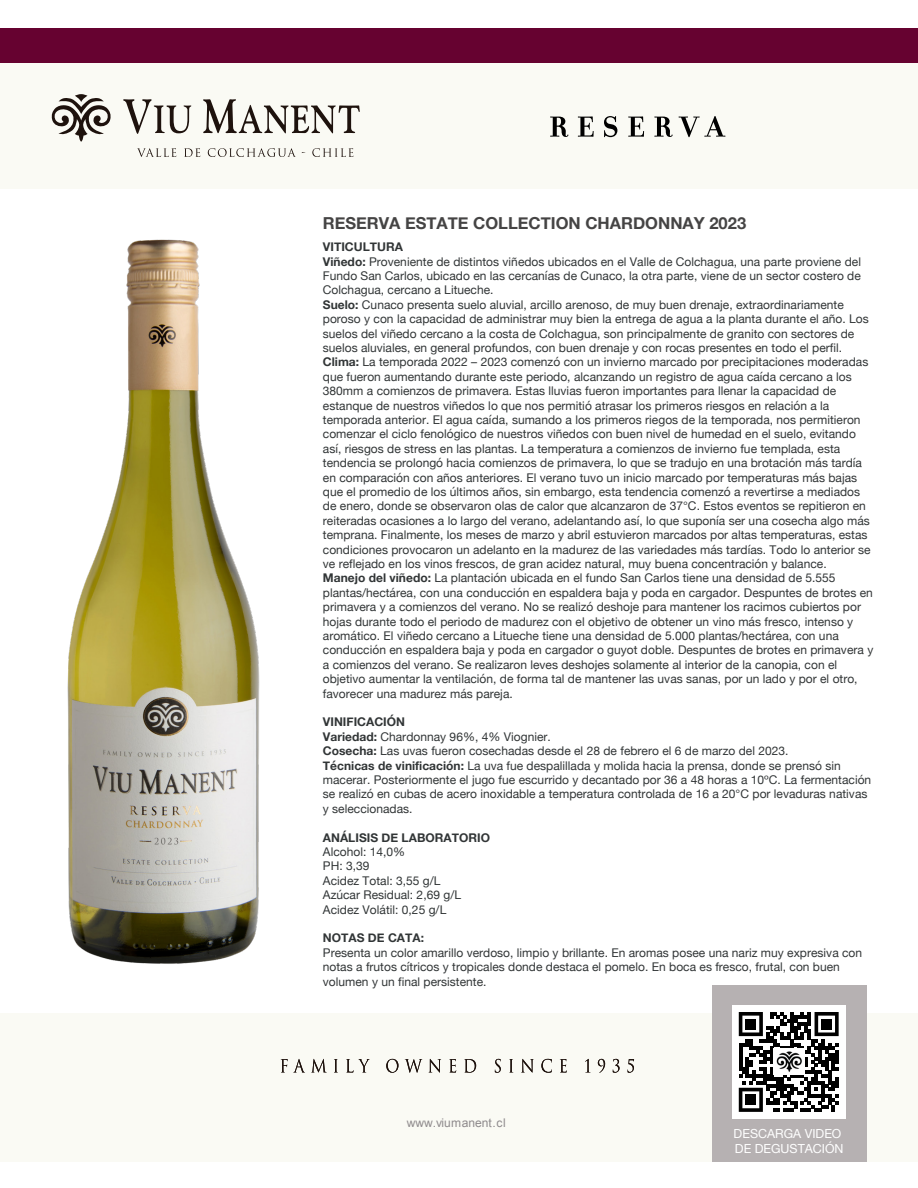
<style>
.page{position:relative;width:918px;height:1188px;background:#fff}
.page>*{position:absolute;margin:0;border:0;box-sizing:border-box;transform-origin:0 0}
.t1{font:700 16.5px "Helvetica Neue";color:#454444}
.t2{font:12.45px/15px "Helvetica Neue";color:#fff}
.t3{font:12px/14.4px "Helvetica Neue";color:#313536}
.t4{font:700 12px "Helvetica Neue";color:#313536}
.t5{font:12px "Arial";color:#8f8b8d}
.s1{font-weight:700}
</style>
<div class="page">
<div style="left:0;top:28px;width:918px;height:36px;background:#660230"></div>
<div style="left:0;top:64px;width:918px;height:125px;background:#fafaf4"></div>
<div style="left:0;top:1013px;width:918px;height:148px;background:#fafaf4"></div>
<svg style="left:51px;top:94px;width:60px;height:48px"></svg>
<svg style="left:123px;top:99px;width:68px;height:35px"></svg>
<svg style="left:203px;top:99px;width:157px;height:34px"></svg>
<svg style="left:137px;top:148px;width:39px;height:9px"></svg>
<svg style="left:184px;top:148px;width:16px;height:9px"></svg>
<svg style="left:208px;top:148px;width:88px;height:9px"></svg>
<svg style="left:312px;top:148px;width:41px;height:9px"></svg>
<svg style="left:281px;top:1059px;width:23px;height:13px"></svg>
<svg style="left:312px;top:1059px;width:14px;height:13px"></svg>
<svg style="left:334px;top:1059px;width:4px;height:13px"></svg>
<svg style="left:346px;top:1059px;width:24px;height:14px"></svg>
<svg style="left:386px;top:1059px;width:12px;height:14px"></svg>
<svg style="left:405px;top:1059px;width:17px;height:14px"></svg>
<svg style="left:429px;top:1059px;width:12px;height:14px"></svg>
<svg style="left:449px;top:1059px;width:7px;height:14px"></svg>
<svg style="left:464px;top:1059px;width:12px;height:14px"></svg>
<svg style="left:495px;top:1059px;width:6px;height:14px"></svg>
<svg style="left:509px;top:1059px;width:4px;height:13px"></svg>
<svg style="left:521px;top:1059px;width:13px;height:14px"></svg>
<svg style="left:541px;top:1059px;width:11px;height:14px"></svg>
<svg style="left:560px;top:1059px;width:7px;height:14px"></svg>
<svg style="left:585px;top:1059px;width:4px;height:13px"></svg>
<svg style="left:598px;top:1059px;width:7px;height:14px"></svg>
<svg style="left:613px;top:1059px;width:7px;height:14px"></svg>
<svg style="left:628px;top:1059px;width:6px;height:14px"></svg>
<svg style="left:550px;top:116px;width:18px;height:21px"></svg>
<svg style="left:578px;top:116px;width:16px;height:21px"></svg>
<svg style="left:604px;top:116px;width:13px;height:21px"></svg>
<svg style="left:628px;top:116px;width:16px;height:21px"></svg>
<svg style="left:654px;top:116px;width:19px;height:21px"></svg>
<svg style="left:679px;top:116px;width:46px;height:21px"></svg>
<img style="left:67px;top:239px;width:193px;height:725px">
<div style="left:712px;top:985px;width:155px;height:177px;background:#b6b1b2"></div>
<div style="left:732px;top:1005px;width:114px;height:114px;background:#fff"></div>
<svg style="left:739px;top:1012px;width:100px;height:100px"></svg>
<div style="left:746px;top:1019px;width:10px;height:10px;background:#000"></div>
<div style="left:821px;top:1019px;width:11px;height:10px;background:#000"></div>
<div style="left:746px;top:1095px;width:10px;height:10px;background:#000"></div>
<img style="left:773px;top:1049px;width:31px;height:26px">
<h1 class="t1" style="left:323px;top:210px;width:425px">RESERVA ESTATE COLLECTION CHARDONNAY 2023</h1>
<p class="t3" style="left:323px;top:240px;width:552px"><span class="s1">VITICULTURA<br>Viñedo:</span> Proveniente de distintos viñedos ubicados en el Valle de Colchagua, una parte proviene del Fundo San Carlos, ubicado en las cercanías de Cunaco, la otra parte, viene de un sector costero de Colchagua, cercano a Litueche.<br><span class="s1">Suelo:</span> Cunaco presenta suelo aluvial, arcillo arenoso, de muy buen drenaje, extraordinariamente poroso y con la capacidad de administrar muy bien la entrega de agua a la planta durante el año. Los suelos del viñedo cercano a la costa de Colchagua, son principalmente de granito con sectores de suelos aluviales, en general profundos, con buen drenaje y con rocas presentes en todo el perfil.<br><span class="s1">Clima:</span> La temporada 2022 – 2023 comenzó con un invierno marcado por precipitaciones moderadas que fueron aumentando durante este periodo, alcanzando un registro de agua caída cercano a los 380mm a comienzos de primavera. Estas lluvias fueron importantes para llenar la capacidad de estanque de nuestros viñedos lo que nos permitió atrasar los primeros riesgos en relación a la temporada anterior. El agua caída, sumando a los primeros riegos de la temporada, nos permitieron comenzar el ciclo fenológico de nuestros viñedos con buen nivel de humedad en el suelo, evitando así, riesgos de stress en las plantas. La temperatura a comienzos de invierno fue templada, esta tendencia se prolongó hacia comienzos de primavera, lo que se tradujo en una brotación más tardía en comparación con años anteriores. El verano tuvo un inicio marcado por temperaturas más bajas que el promedio de los últimos años, sin embargo, esta tendencia comenzó a revertirse a mediados de enero, donde se observaron olas de calor que alcanzaron de 37°C. Estos eventos se repitieron en reiteradas ocasiones a lo largo del verano, adelantando así, lo que suponía ser una cosecha algo más temprana. Finalmente, los meses de marzo y abril estuvieron marcados por altas temperaturas, estas condiciones provocaron un adelanto en la madurez de las variedades más tardías. Todo lo anterior se ve reflejado en los vinos frescos, de gran acidez natural, muy buena concentración y balance.<br><span class="s1">Manejo del viñedo:</span> La plantación ubicada en el fundo San Carlos tiene una densidad de 5.555 plantas/hectárea, con una conducción en espaldera baja y poda en cargador. Despuntes de brotes en primavera y a comienzos del verano. No se realizó deshoje para mantener los racimos cubiertos por hojas durante todo el periodo de madurez con el objetivo de obtener un vino más fresco, intenso y aromático. El viñedo cercano a Litueche tiene una densidad de 5.000 plantas/hectárea, con una conducción en espaldera baja y poda en cargador o guyot doble. Despuntes de brotes en primavera y a comienzos del verano. Se realizaron leves deshojes solamente al interior de la canopia, con el objetivo aumentar la ventilación, de forma tal de mantener las uvas sanas, por un lado y por el otro, favorecer una madurez más pareja.</p>
<p class="t3" style="left:323px;top:716px;width:550px"><span class="s1">VINIFICACIÓN<br>Variedad:</span> Chardonnay 96%, 4% Viognier.<br><span class="s1">Cosecha:</span> Las uvas fueron cosechadas desde el 28 de febrero el 6 de marzo del 2023.<br><span class="s1">Técnicas de vinificación:</span> La uva fue despalillada y molida hacia la prensa, donde se prensó sin macerar. Posteriormente el jugo fue escurrido y decantado por 36 a 48 horas a 10ºC. La fermentación se realizó en cubas de acero inoxidable a temperatura controlada de 16 a 20°C por levaduras nativas y seleccionadas.</p>
<p class="t4" style="left:323px;top:828px;width:169px">ANÁLISIS DE LABORATORIO</p>
<p class="t3" style="left:323px;top:845px;width:140px">Alcohol: 14,0%<br>PH: 3,39<br>Acidez Total: 3,55 g/L<br>Azúcar Residual: 2,69 g/L<br>Acidez Volátil: 0,25 g/L</p>
<p class="t4" style="left:323px;top:929px;width:103px">NOTAS DE CATA:</p>
<p class="t3" style="left:323px;top:946px;width:541px">Presenta un color amarillo verdoso, limpio y brillante. En aromas posee una nariz muy expresiva con notas a frutos cítricos y tropicales donde destaca el pomelo. En boca es fresco, frutal, con buen volumen y un final persistente.</p>
<p class="t5" style="left:407px;top:1115px;width:101px">www.viumanent.cl</p>
<p class="t2" style="left:734px;top:1127px;width:112px">DESCARGA VIDEO<br>DE DEGUSTACIÓN</p>
</div>
